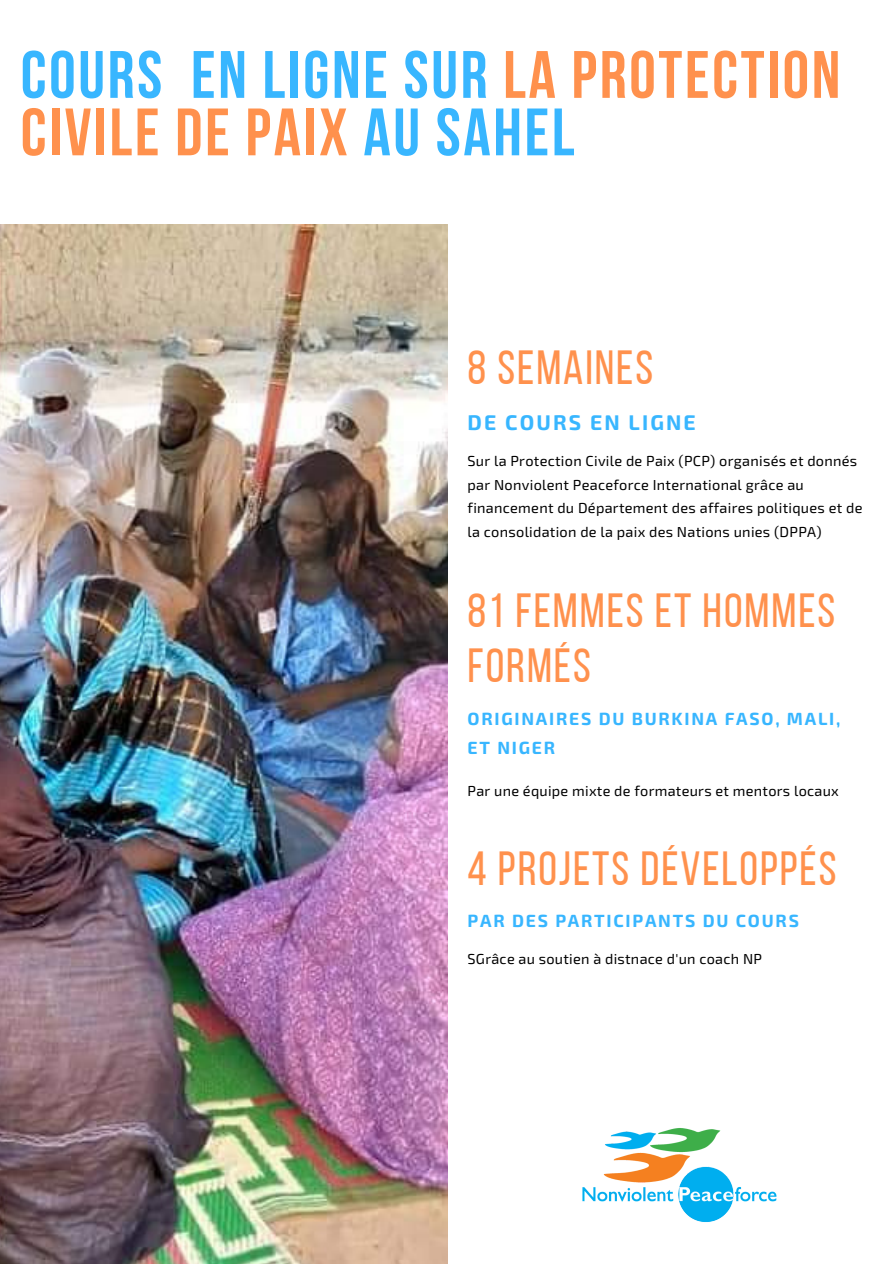
<style>
.page{position:relative;width:894px;height:1264px;background:#fff}
.page>*{position:absolute;margin:0;border:0;box-sizing:border-box;transform-origin:0 0}
.t1{font:700 66.9px/57.4px "Bebas Neue";letter-spacing:.04em;color:#ff914d}
.t2{font:47.7px/55.1px "Bebas Neue";letter-spacing:.04em;color:#ff914d}
.t3{font:700 21.3px "Exo 2";letter-spacing:.1em;color:#38b6ff}
.t4{font:700 17.55px/29px "Exo 2";letter-spacing:.1em;color:#38b6ff}
.t5{font:14.4px/23.4px "Exo 2";letter-spacing:.02em;color:#000}
.s1{color:#38b6ff}
</style>
<div class="page">
<img style="left:0;top:224px;width:447px;height:1039px">
<img style="left:582px;top:1128px;width:194px;height:94px">
<p class="t1" style="left:21px;top:52px;width:820px"><span class="s1">COURS EN LIGNE SUR</span> LA PROTECTION<br>CIVILE DE PAIX <span class="s1">AU SAHEL</span></p>
<p class="t2" style="left:467px;top:344px;width:187px">8 SEMAINES</p>
<p class="t3" style="left:467px;top:408px;width:230px">DE COURS EN LIGNE</p>
<p class="t5" style="left:467px;top:449px;width:396px">Sur la Protection Civile de Paix (PCP) organisés et donnés par Nonviolent Peaceforce International grâce au financement du Département des affaires politiques et de la consolidation de la paix des Nations unies (DPPA)</p>
<p class="t2" style="left:467px;top:587px;width:369px">81 FEMMES ET HOMMES<br>FORMÉS</p>
<p class="t4" style="left:467px;top:703px;width:374px">ORIGINAIRES DU BURKINA FASO, MALI,<br>ET NIGER</p>
<p class="t5" style="left:467px;top:778px;width:373px">Par une équipe mixte de formateurs et mentors locaux</p>
<p class="t2" style="left:467px;top:845px;width:370px">4 PROJETS DÉVELOPPÉS</p>
<p class="t4" style="left:467px;top:905px;width:333px">PAR DES PARTICIPANTS DU COURS</p>
<p class="t5" style="left:467px;top:946px;width:296px">SGrâce au soutien à distnace d'un coach NP</p>
</div>
